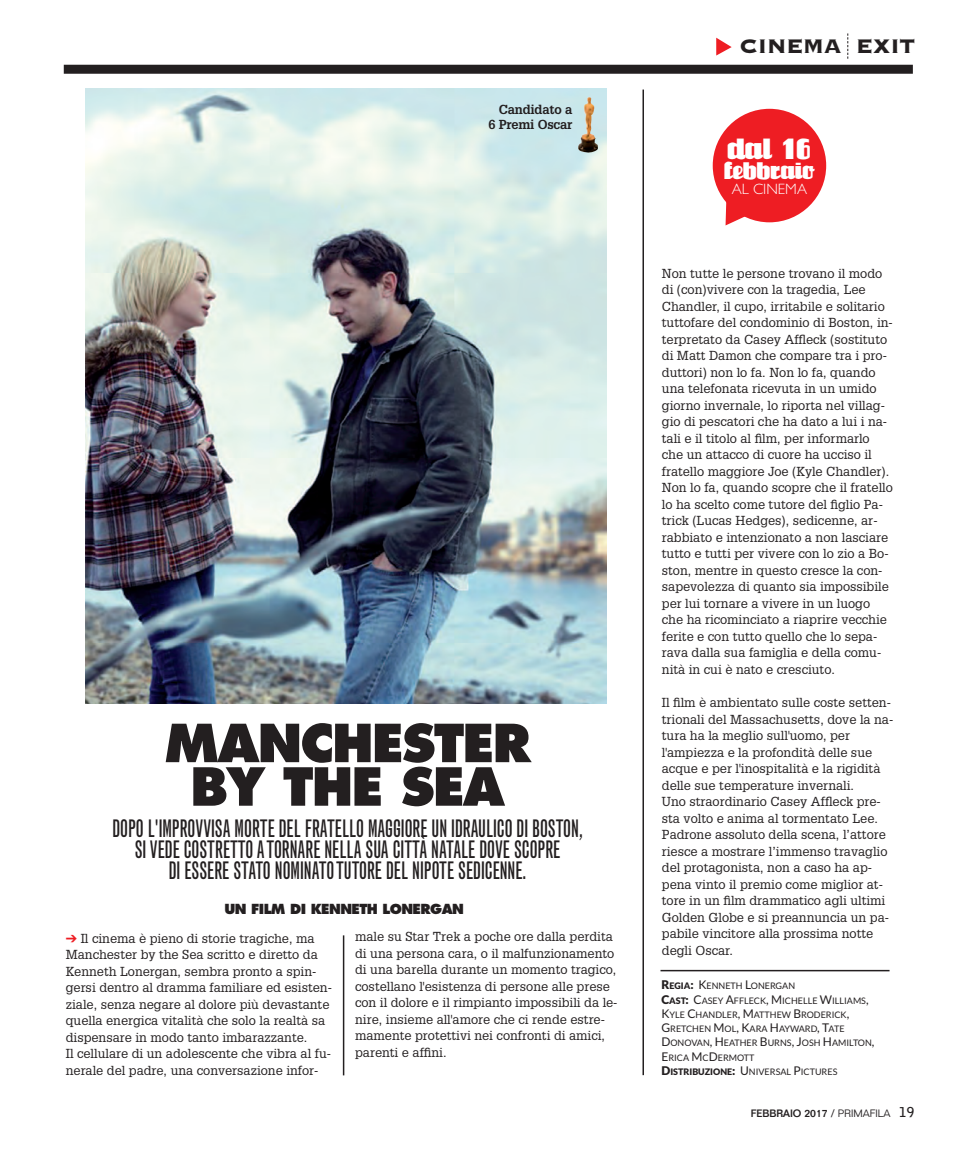
<style>
.page{position:relative;width:978px;height:1149px;background:#fff}
.page>*{position:absolute;margin:0;border:0;box-sizing:border-box;transform-origin:0 0}
.t1{font:800 51px/43.5px "Futura";letter-spacing:-.035em;color:#231f20;text-align:center}
.t2{font:900 29.85px "Louisianne";color:#fff}
.t3{font:25.65px "Copperplate Gothic Std 33 BC";letter-spacing:-.025em;color:#231f20}
.t4{font:900 24.3px "Louisianne";color:#fff}
.t5{font:24px/21px "Grotesque MT Std Extra Cond";color:#231f20;text-align:center;scale:.95 1}
.t6{font:300 15px "Gill Sans";color:#fff}
.t7{font:800 13.5px "Futura";letter-spacing:-.04em;color:#231f20}
.t8{font:12.75px/16.5px "Glypha LT Std";color:#231f20}
.t9{font:700 12.75px/15.3px "Glypha LT Std";letter-spacing:-.015em;color:#231f20;text-align:right}
.t10{font:500 10.5px "Folio Std";color:#231f20}
.t11{font:9px/14.2px "Lato";color:#231f20}
.s1{color:#ee1d23}
.s2{font-weight:900;font-size:12px}
.s3{font-weight:900}
.s4{font-size:12px}
.s5{font-weight:300}
.s6{font-family:"Bell Gothic Std";font-weight:700;font-size:13.5px}
</style>
<div class="page">
<svg style="left:716px;top:38px;width:16px;height:17px"></svg>
<svg style="left:847px;top:33px;width:1px;height:26px"></svg>
<img style="left:86px;top:89px;width:521px;height:614px">
<div style="left:64px;top:65px;width:849px;height:9px;background:#231f20"></div>
<hr style="left:642px;top:89px;width:2px;height:985px;background:#231f20">
<hr style="left:343px;top:935px;width:1px;height:139px;background:#231f20">
<hr style="left:660px;top:969px;width:230px;height:2px;background:#231f20">
<div style="left:713px;top:109px;width:113px;height:113px;background:#ee1d23;border-radius:50%"></div>
<svg style="left:726px;top:202px;width:20px;height:23px"></svg>
<img style="left:578px;top:97px;width:20px;height:56px">
<p class="t9" style="left:488px;top:102px;width:85px">Candidato a<br>6 Premi Oscar</p>
<h1 class="t1" style="left:164px;top:725px;width:368px">MANCHESTER<br>BY THE SEA</h1>
<h3 class="t5" style="left:112px;top:818px;width:497px">DOPO L'IMPROVVISA MORTE DEL FRATELLO MAGGIORE UN IDRAULICO DI BOSTON,<br>SI VEDE COSTRETTO A TORNARE NELLA SUA CITTÀ NATALE DOVE SCOPRE<br>DI ESSERE STATO NOMINATO TUTORE DEL NIPOTE SEDICENNE.</h3>
<p class="t7" style="left:224px;top:902px;width:241px">UN FILM DI KENNETH LONERGAN</p>
<p class="t8" style="left:66px;top:930px;width:268px"><span class="s1">➔</span> Il cinema è pieno di storie tragiche, ma Manchester by the Sea scritto e diretto da Kenneth Lonergan, sembra pronto a spin&shy;gersi dentro al dramma familiare ed esisten&shy;ziale, senza negare al dolore più devastante quella energica vitalità che solo la realtà sa dispensare in modo tanto imbarazzante.<br>Il cellulare di un adolescente che vibra al fu&shy;nerale del padre, una conversazione infor-</p>
<p class="t8" style="left:355px;top:929px;width:264px">male su Star Trek a poche ore dalla perdita di una persona cara, o il malfunzionamento di una barella durante un momento tragico, costellano l'esistenza di persone alle prese con il dolore e il rimpianto impossibili da le&shy;nire, insieme all'amore che ci rende estre&shy;mamente protettivi nei confronti di amici, parenti e affini.</p>
<h3 class="t3" style="left:740px;top:29px;width:177px">CINEMA EXIT</h3>
<h2 class="t2" style="left:728px;top:132px;width:85px">dal 16</h2>
<h3 class="t4" style="left:724px;top:156px;width:92px">febbraio</h3>
<p class="t6" style="left:732px;top:184px;width:77px">AL CINEMA</p>
<p class="t8" style="left:662px;top:266px;width:232px">Non tutte le persone trovano il modo di (con)vivere con la tragedia, Lee Chandler, il cupo, irritabile e solitario tuttofare del condominio di Boston, in&shy;terpretato da Casey Affleck (sostituto di Matt Damon che compare tra i pro&shy;duttori) non lo fa. Non lo fa, quando una telefonata ricevuta in un umido giorno invernale, lo riporta nel villag&shy;gio di pescatori che ha dato a lui i na&shy;tali e il titolo al film, per informarlo che un attacco di cuore ha ucciso il fratello maggiore Joe (Kyle Chandler).<br>Non lo fa, quando scopre che il fratello lo ha scelto come tutore del figlio Pa&shy;trick (Lucas Hedges), sedicenne, ar&shy;rabbiato e intenzionato a non lasciare tutto e tutti per vivere con lo zio a Bo&shy;ston, mentre in questo cresce la con&shy;sapevolezza di quanto sia impossibile per lui tornare a vivere in un luogo che ha ricominciato a riaprire vecchie ferite e con tutto quello che lo sepa&shy;rava dalla sua famiglia e della comu&shy;nità in cui è nato e cresciuto.</p>
<p class="t8" style="left:662px;top:695px;width:233px">Il film è ambientato sulle coste setten&shy;trionali del Massachusetts, dove la na&shy;tura ha la meglio sull'uomo, per l'ampiezza e la profondità delle sue acque e per l'inospitalità e la rigidità delle sue temperature invernali.<br>Uno straordinario Casey Affleck pre&shy;sta volto e anima al tormentato Lee.<br>Padrone assoluto della scena, l’attore riesce a mostrare l’immenso travaglio del protagonista, non a caso ha ap&shy;pena vinto il premio come miglior at&shy;tore in un film drammatico agli ultimi Golden Globe e si preannuncia un pa&shy;pabile vincitore alla prossima notte degli Oscar.</p>
<p class="t11" style="left:661px;top:979px;width:214px"><span class="s2">R</span><span class="s3">EGIA</span><span class="s2">:</span> <span class="s4">K</span>ENNETH <span class="s4">L</span>ONERGAN<br><span class="s2">C</span><span class="s3">AST</span><span class="s2">:</span> <span class="s4">C</span>ASEY <span class="s4">A</span>FFLECK<span class="s4">, M</span>ICHELLE <span class="s4">W</span>ILLIAMS<span class="s4">,<br>K</span>YLE <span class="s4">C</span>HANDLER<span class="s4">, M</span>ATTHEW <span class="s4">B</span>RODERICK<span class="s4">,<br>G</span>RETCHEN <span class="s4">M</span>OL<span class="s4">, K</span>ARA <span class="s4">H</span>AYWARD<span class="s4">, T</span>ATE<br><span class="s4">D</span>ONOVAN<span class="s4">, H</span>EATHER <span class="s4">B</span>URNS<span class="s4">, J</span>OSH <span class="s4">H</span>AMILTON<span class="s4">,<br>E</span>RICA <span class="s4">M</span>C<span class="s4">D</span>ERMOTT<br><span class="s2">D</span><span class="s3">ISTRIBUZIONE</span><span class="s2">:</span> <span class="s4">U</span>NIVERSAL <span class="s4">P</span>ICTURES</p>
<p class="t10" style="left:751px;top:1109px;width:165px">FEBBRAIO 2017 / <span class="s5">PRIMAFILA</span> <span class="s6">19</span></p>
</div>
